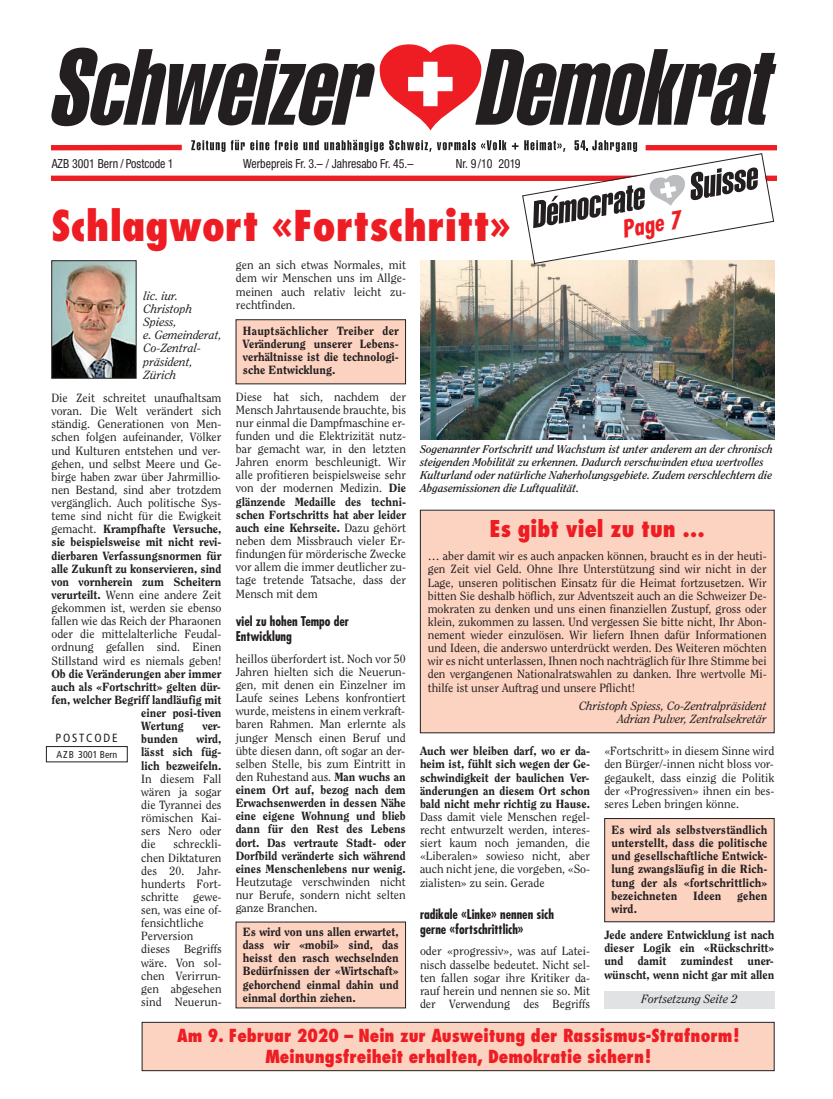
<style>
.page{position:relative;width:833px;height:1099px;background:#fff}
.page>*{position:absolute;margin:0;border:0;box-sizing:border-box;transform-origin:0 0}
.t1{font:800 condensed 41.25px "Futura";color:#ee1d23}
.t2{font:italic 700 condensed 23.75px "Futura";color:#ee1d23}
.t3{font:800 condensed 22.5px "Futura";color:#ee1d23}
.t4{font:800 condensed 17.5px/21.2px "Futura";color:#ee1d23;text-align:center}
.t5{font:700 condensed 13.12px/15px "Futura";color:#231f20}
.t6{font:condensed 12.5px "Helvetica Neue";color:#231f20;scale:.95 1}
.t7{font:11.88px/13.1px "Clearface";color:#231f20;text-align:justify}
.t8{font:800 11.88px/13.1px "Clearface";color:#231f20;text-align:justify}
.t9{font:italic 11.88px/13.1px "Clearface";color:#231f20}
.t10{font:condensed 11.88px "Frutiger";letter-spacing:.15em;color:#231f20}
.t11{font:italic 700 11.25px/13.1px "Clearface";color:#231f20}
.t12{font:condensed 10px "Frutiger";color:#231f20}
.s1{font-weight:800}
</style>
<div class="page">
<div style="left:605px;top:818px;width:169px;height:103px;background:#fcd2c0"></div>
<div style="left:604px;top:818px;width:170px;height:104px;border:1px solid #231f20"></div>
<div style="left:236px;top:922px;width:169px;height:85px;background:#fcd2c0"></div>
<div style="left:236px;top:320px;width:169px;height:63px;background:#fcd2c0"></div>
<div style="left:236px;top:319px;width:170px;height:65px;border:1px solid #231f20"></div>
<div style="left:52px;top:176px;width:723px;height:5px;background:#ee1d23"></div>
<svg style="left:51px;top:44px;width:725px;height:87px"></svg>
<svg style="left:191px;top:140px;width:34px;height:12px"></svg>
<svg style="left:231px;top:140px;width:38px;height:10px"></svg>
<svg style="left:275px;top:140px;width:231px;height:12px"></svg>
<div style="left:648px;top:145px;width:127px;height:5px;background:#ee1d23"></div>
<svg style="left:51px;top:144px;width:131px;height:7px"></svg>
<div style="left:46px;top:746px;width:82px;height:16px;border:1px solid #231f20"></div>
<img style="left:53px;top:262px;width:81px;height:114px">
<div style="left:51px;top:260px;width:85px;height:118px;border:1px solid #231f20"></div>
<div style="left:604px;top:991px;width:170px;height:17px;background:#e1e2e4"></div>
<img style="left:420px;top:260px;width:354px;height:179px">
<div style="left:421px;top:510px;width:353px;height:222px;background:#fcd2c0"></div>
<div style="left:142px;top:1022px;width:632px;height:48px;background:#fcd2c0"></div>
<div style="left:142px;top:1022px;width:632px;height:48px;border:1px solid #231f20"></div>
<svg style="left:512px;top:140px;width:262px;height:124px"></svg>
<p class="t6" style="left:52px;top:156px;width:130px">AZB 3001 Bern / Postcode 1</p>
<p class="t6" style="left:243px;top:156px;width:181px">Werbepreis Fr. 3.– / Jahresabo Fr. 45.–</p>
<p class="t6" style="left:456px;top:156px;width:70px">Nr. 9/10 2019</p>
<h1 class="t1" style="left:51px;top:199px;width:461px">Schlagwort «Fortschritt»</h1>
<h2 class="t2" style="left:619px;top:214px;width:61px;rotate:-10deg">Page 7</h2>
<p class="t9" style="left:144px;top:289px;width:80px">lic. iur.<br>Christoph<br>Spiess,<br>e. Gemeinderat,<br>Co-Zentral - präsident,<br>Zürich</p>
<p class="t7" style="left:51px;top:391px;width:172px">Die Zeit schreitet unaufhaltsam voran. Die Welt verändert sich ständig. Generationen von Men&shy;schen folgen aufeinander, Völker und Kulturen entstehen und ver&shy;gehen, und selbst Meere und Ge&shy;birge haben zwar über Jahrmillio&shy;nen Bestand, sind aber trotzdem vergänglich. Auch politische Sys&shy;teme sind nicht für die Ewigkeit gemacht. <span class="s1">Krampfhafte Versuche, sie beispielsweise mit nicht revi&shy;dierbaren Verfassungsnormen für alle Zukunft zu konservieren, sind von vornherein zum Scheitern verurteilt.</span> Wenn eine andere Zeit gekommen ist, werden sie ebenso fallen wie das Reich der Pharaonen oder die mittelalterliche Feudal - ordnung gefallen sind. Einen Stillstand wird es niemals geben!</p>
<p class="t8" style="left:51px;top:666px;width:172px">Ob die Veränderungen aber immer</p>
<p class="t8" style="left:51px;top:680px;width:171px">auch als «Fortschritt» gelten dür-</p>
<p class="t8" style="left:51px;top:693px;width:172px">fen, welcher Begriff landläufig mit</p>
<p class="t8" style="left:141px;top:706px;width:82px">einer posi -tiven</p>
<p class="t8" style="left:141px;top:719px;width:44px">Wertung</p>
<p class="t8" style="left:202px;top:719px;width:20px">ver-</p>
<p class="t8" style="left:141px;top:732px;width:38px">bunden</p>
<p class="t10" style="left:56px;top:731px;width:63px">POSTCODE</p>
<p class="t12" style="left:56px;top:748px;width:62px">AZB 3001 Bern</p>
<p class="t8" style="left:141px;top:732px;width:82px;text-indent:55px">wird, lässt sich füg&shy;lich bezweifeln.</p>
<p class="t7" style="left:141px;top:771px;width:82px">In diesem Fall wären ja sogar die Tyrannei des römischen Kai&shy;sers Nero oder die</p>
<p class="t7" style="left:141px;top:837px;width:82px;text-align:left;text-indent:32px">schreckli&shy;chen Diktaturen des 20. Jahr - hunderts Fort&shy;schritte gewe&shy;sen, was eine of&shy;fensichtliche<br>Perversion dieses Begriffs wäre. Von sol&shy;chen Verirrun&shy;gen abgesehen sind Neuerun-</p>
<p class="t7" style="left:236px;top:258px;width:172px">gen an sich etwas Normales, mit dem wir Menschen uns im Allge&shy;meinen auch relativ leicht zu&shy;rechtfinden.</p>
<p class="t8" style="left:243px;top:324px;width:157px">Hauptsächlicher Treiber der Ver änderung unserer Lebens&shy;verhältnisse ist die technologi&shy;sche Entwicklung.</p>
<p class="t7" style="left:236px;top:390px;width:172px">Diese hat sich, nachdem der Mensch Jahrtausende brauchte, bis nur einmal die Dampfmaschine er&shy;funden und die Elektrizität nutz&shy;bar gemacht war, in den letzten Jahren enorm beschleunigt. Wir alle profitieren beispielsweise sehr von der modernen Medizin. <span class="s1">Die glänzende Medaille des techni&shy;schen Fortschritts hat aber leider auch eine Kehrseite.</span> Dazu gehört neben dem Missbrauch vieler Er&shy;findungen für mörderische Zwecke vor allem die immer deutlicher zu&shy;tage tretende Tatsache, dass der Mensch mit dem</p>
<p class="t5" style="left:236px;top:613px;width:115px">viel zu hohen Tempo der<br>Entwicklung</p>
<p class="t7" style="left:236px;top:652px;width:172px">heillos überfordert ist. Noch vor 50<br>Jahren hielten sich die Neuerun&shy;gen, mit denen ein Einzelner im Laufe seines Lebens konfrontiert wurde, meistens in einem verkraft&shy;baren Rahmen. Man erlernte als junger Mensch einen Beruf und übte diesen dann, oft sogar an der&shy;selben Stelle, bis zum Eintritt in den Ruhestand aus. <span class="s1">Man wuchs an einem Ort auf, bezog nach dem Erwachsenwerden in dessen Nähe eine eigene Wohnung und blieb dann für den Rest des Lebens dort. Das vertraute Stadt- oder Dorfbild veränderte sich während eines Menschenlebens nur wenig.</span></p>
<p class="t7" style="left:236px;top:875px;width:172px">Heutzutage verschwinden nicht nur Berufe, sondern nicht selten ganze Branchen.</p>
<p class="t8" style="left:243px;top:925px;width:157px">Es wird von uns allen erwartet, dass wir «mobil» sind, das heisst den rasch wechselnden Bedürfnissen der «Wirtschaft» gehorchend einmal dahin und einmal dorthin ziehen.</p>
<p class="t11" style="left:420px;top:442px;width:354px">Sogenannter Fortschritt und Wachstum ist unter anderem an der chronisch steigenden Mobilität zu erkennen. Dadurch verschwinden etwa wertvolles Kulturland oder natürliche Naherholungsgebiete. Zudem verschlechtern die Abgasemissionen die Luftqualität.</p>
<h3 class="t3" style="left:489px;top:514px;width:217px">Es gibt viel zu tun …</h3>
<p class="t7" style="left:428px;top:549px;width:340px">… aber damit wir es auch anpacken können, braucht es in der heuti&shy;gen Zeit viel Geld. Ohne Ihre Unterstützung sind wir nicht in der Lage, unseren politischen Einsatz für die Heimat fortzusetzen. Wir bitten Sie deshalb höflich, zur Adventszeit auch an die Schweizer De&shy;mokraten zu denken und uns einen finanziellen Zustupf, gross oder klein, zukommen zu lassen. Und vergessen Sie bitte nicht, Ihr Abon&shy;nement wieder einzulösen. Wir liefern Ihnen dafür Informationen und Ideen, die anderswo unterdrückt werden. Des Weiteren möchten wir es nicht unterlassen, Ihnen noch nachträglich für Ihre Stimme bei den vergangenen Nationalratswahlen zu danken. Ihre wertvolle Mi&shy;thilfe ist unser Auftrag und unsere Pflicht!</p>
<p class="t9" style="left:579px;top:699px;width:189px;text-align:right">Christoph Spiess, Co-Zentralpräsident<br>Adrian Pulver, Zentralsekretär</p>
<p class="t8" style="left:420px;top:744px;width:172px">Auch wer bleiben darf, wo er da&shy;heim ist, fühlt sich wegen der Ge&shy;schwindigkeit der baulichen Ver&shy;änderungen an diesem Ort schon bald nicht mehr richtig zu Hause.</p>
<p class="t7" style="left:420px;top:810px;width:172px">Dass damit viele Menschen regel&shy;recht entwurzelt werden, interes&shy;siert kaum noch jemanden, die «Liberalen» sowieso nicht, aber auch nicht jene, die vorgeben, «So&shy;zialisten» zu sein. Gerade</p>
<p class="t5" style="left:420px;top:906px;width:135px">radikale «Linke» nennen sich gerne «fortschrittlich»</p>
<p class="t7" style="left:420px;top:944px;width:172px">oder «progressiv», was auf Latei&shy;nisch dasselbe bedeutet. Nicht sel&shy;ten fallen sogar ihre Kritiker da&shy;rauf herein und nennen sie so. Mit der Verwendung des Begriffs</p>
<p class="t7" style="left:604px;top:744px;width:172px">«Fortschritt» in diesem Sinne wird den Bürger/-innen nicht bloss vor&shy;gegaukelt, dass einzig die Politik der «Progressiven» ihnen ein bes&shy;seres Leben bringen könne.</p>
<p class="t8" style="left:611px;top:823px;width:158px">Es wird als selbstverständlich unterstellt, dass die politische und gesellschaftliche Entwick&shy;lung zwangsläufig in die Rich&shy;tung der als «fortschrittlich» bezeichneten</p>
<p class="t8" style="left:693px;top:888px;width:30px">Ideen</p>
<p class="t8" style="left:737px;top:888px;width:32px">gehen</p>
<p class="t8" style="left:611px;top:901px;width:27px">wird.</p>
<p class="t8" style="left:604px;top:928px;width:172px">Jede andere Entwicklung ist nach dieser Logik ein «Rückschritt» und damit zumindest uner&shy;wünscht, wenn nicht gar mit allen</p>
<p class="t9" style="left:641px;top:992px;width:97px">Fortsetzung Seite 2</p>
<h3 class="t4" style="left:177px;top:1024px;width:563px">Am 9. Februar 2020 – Nein zur Ausweitung der Rassismus-Strafnorm!<br>Meinungsfreiheit erhalten, Demokratie sichern!</h3>
</div>
